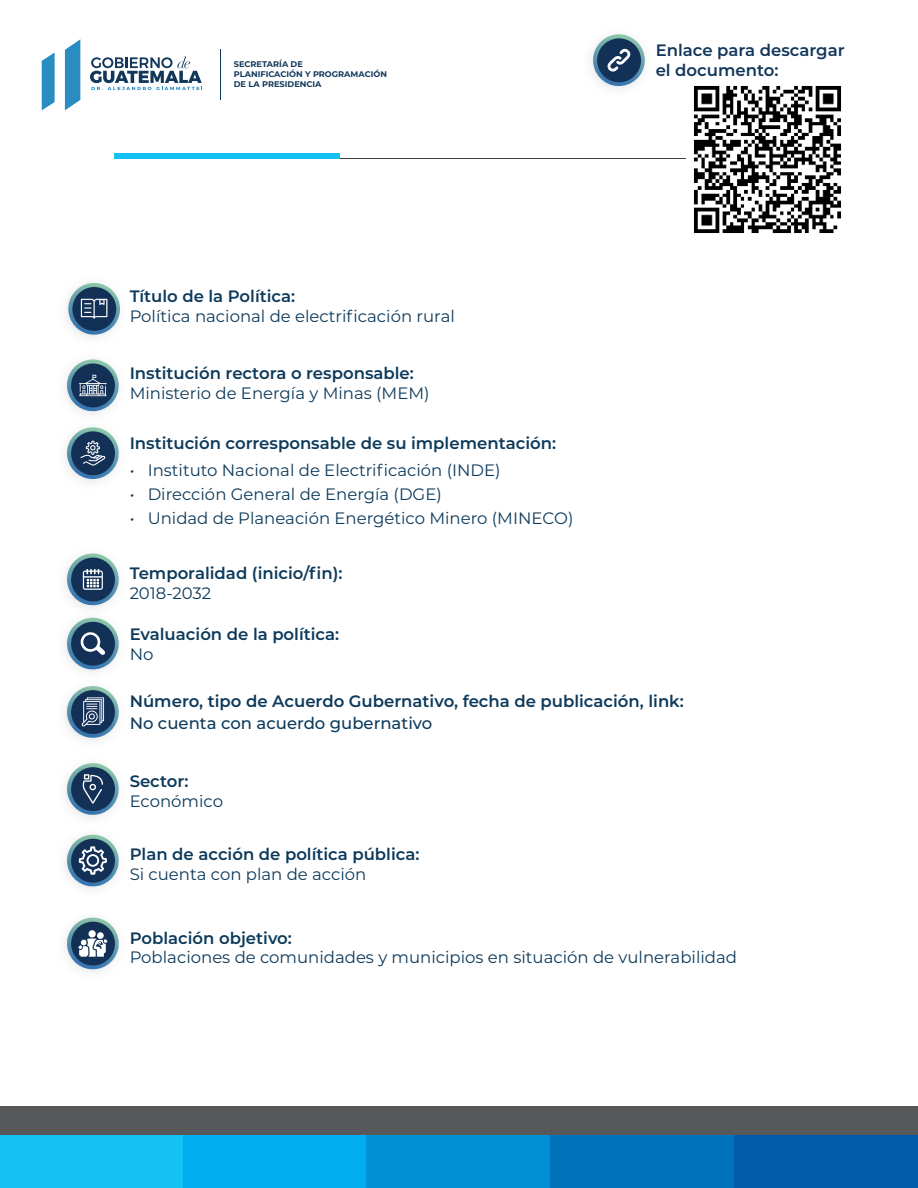
<style>
.page{position:relative;width:918px;height:1188px;background:#fff}
.page>*{position:absolute;margin:0;border:0;box-sizing:border-box;transform-origin:0 0}
.t1{font:16.5px "Montserrat";color:#0d3a5b}
.t2{font:600 16.5px "Montserrat";color:#0d3a5b}
.t3{font:600 16.5px/19.8px "Montserrat";color:#12375a}
.t4{font:500 16.5px "Montserrat";color:#0d3a5b}
.t5{font:700 8.25px/9.9px "Montserrat";color:#12395c}
</style>
<div class="page">
<div style="left:0;top:1106px;width:918px;height:82px;background:#57585a"></div>
<div style="left:734px;top:1136px;width:184px;height:52px;background:#015aaa"></div>
<div style="left:550px;top:1136px;width:184px;height:52px;background:#0072bc"></div>
<div style="left:366px;top:1136px;width:184px;height:52px;background:#008fd5"></div>
<div style="left:182px;top:1136px;width:184px;height:52px;background:#00aeef"></div>
<div style="left:0;top:1136px;width:182px;height:52px;background:#15c0f2"></div>
<hr style="left:114px;top:158px;width:572px;height:1px;background:#3f3f40">
<div style="left:114px;top:153px;width:225px;height:6px;background:#15c0f2"></div>
<hr style="left:220px;top:49px;width:1px;height:51px;background:#11395b">
<svg style="left:42px;top:53px;width:12px;height:57px"></svg>
<svg style="left:65px;top:39px;width:15px;height:71px"></svg>
<svg style="left:90px;top:56px;width:112px;height:34px"></svg>
<svg style="left:66px;top:283px;width:54px;height:31px"></svg>
<svg style="left:591px;top:34px;width:54px;height:55px"></svg>
<img style="left:66px;top:314px;width:54px;height:24px">
<svg style="left:65px;top:359px;width:54px;height:23px"></svg>
<img style="left:65px;top:382px;width:54px;height:32px">
<svg style="left:65px;top:427px;width:54px;height:55px"></svg>
<svg style="left:66px;top:554px;width:52px;height:19px"></svg>
<img style="left:65px;top:573px;width:54px;height:45px">
<svg style="left:65px;top:618px;width:54px;height:23px"></svg>
<img style="left:65px;top:641px;width:54px;height:100px">
<svg style="left:65px;top:686px;width:54px;height:54px"></svg>
<svg style="left:65px;top:763px;width:54px;height:27px"></svg>
<img style="left:65px;top:790px;width:54px;height:45px">
<svg style="left:65px;top:835px;width:54px;height:37px"></svg>
<img style="left:67px;top:872px;width:49px;height:46px">
<svg style="left:65px;top:918px;width:54px;height:54px"></svg>
<img style="left:694px;top:86px;width:147px;height:147px">
<p class="t5" style="left:234px;top:59px;width:155px">SECRETARÍA DE<br>PLANIFICACIÓN Y PROGRAMACIÓN<br>DE LA PRESIDENCIA</p>
<p class="t2" style="left:130px;top:285px;width:167px">Título de la Política:</p>
<p class="t1" style="left:130px;top:305px;width:327px">Política nacional de electrificación rural</p>
<p class="t2" style="left:130px;top:362px;width:286px">Institución rectora o responsable:</p>
<p class="t1" style="left:130px;top:382px;width:301px">Ministerio de Energía y Minas (MEM)</p>
<p class="t2" style="left:130px;top:432px;width:428px">Institución corresponsable de su implementación:</p>
<p class="t1" style="left:130px;top:459px;width:372px">• Instituto Nacional de Electrificación (INDE)</p>
<p class="t1" style="left:130px;top:483px;width:314px">• Dirección General de Energía (DGE)</p>
<p class="t1" style="left:130px;top:507px;width:445px">• Unidad de Planeación Energético Minero (MINECO)</p>
<p class="t3" style="left:656px;top:39px;width:190px">Enlace para descargar el documento:</p>
<p class="t2" style="left:130px;top:561px;width:214px">Temporalidad (inicio/fin):</p>
<p class="t1" style="left:130px;top:581px;width:83px">2018-2032</p>
<p class="t2" style="left:130px;top:623px;width:211px">Evaluación de la política:</p>
<p class="t1" style="left:130px;top:643px;width:25px">No</p>
<p class="t2" style="left:130px;top:689px;width:556px">Número, tipo de Acuerdo Gubernativo, fecha de publicación, link:</p>
<p class="t4" style="left:130px;top:712px;width:304px">No cuenta con acuerdo gubernativo</p>
<p class="t2" style="left:130px;top:769px;width:60px">Sector:</p>
<p class="t1" style="left:130px;top:789px;width:95px">Económico</p>
<p class="t2" style="left:130px;top:842px;width:291px">Plan de acción de política pública:</p>
<p class="t1" style="left:130px;top:863px;width:238px">Si cuenta con plan de acción</p>
<p class="t2" style="left:130px;top:926px;width:164px">Población objetivo:</p>
<p class="t1" style="left:130px;top:946px;width:609px">Poblaciones de comunidades y municipios en situación de vulnerabilidad</p>
</div>
